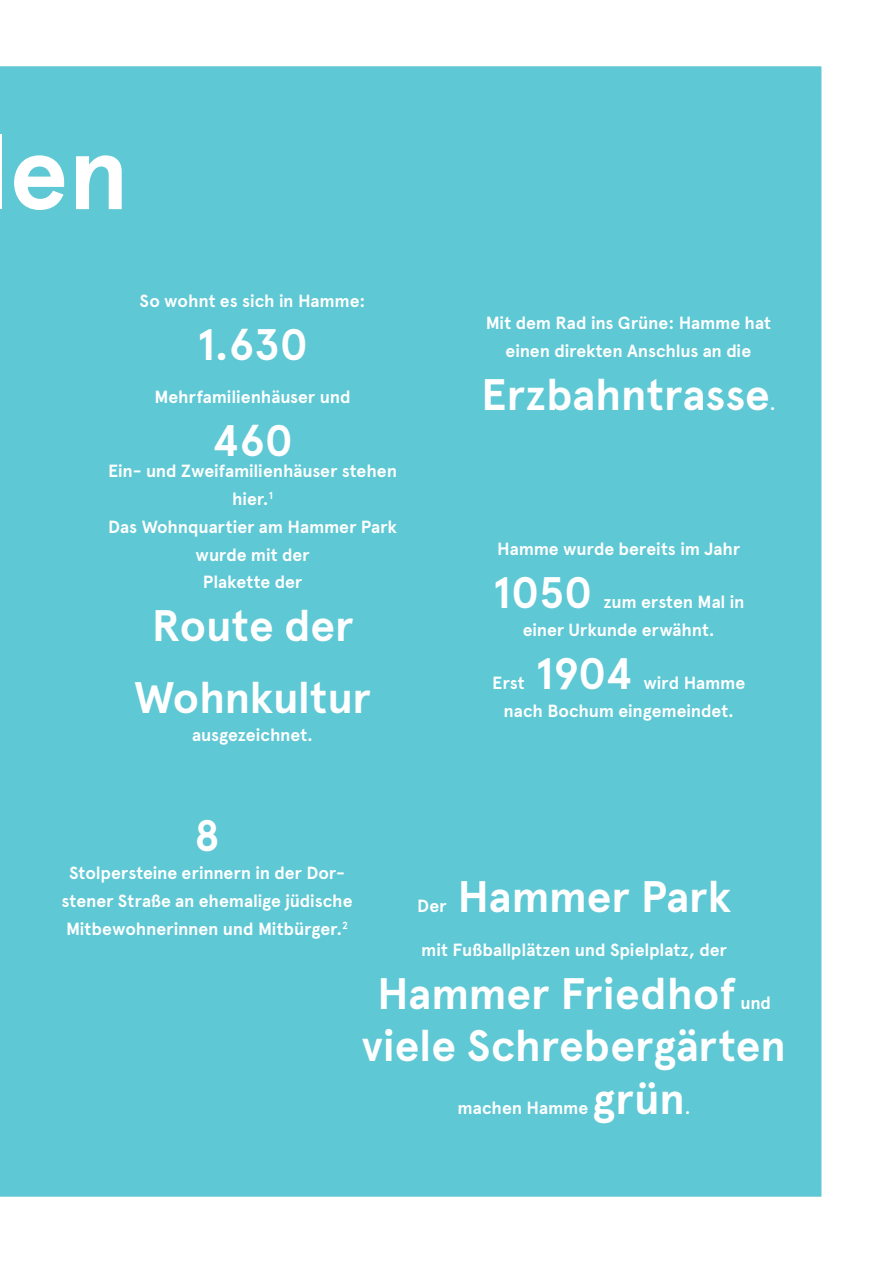
<style>
.page{position:relative;width:893px;height:1263px;background:#fff}
.page>*{position:absolute;margin:0;border:0;box-sizing:border-box;transform-origin:0 0}
.t1{font:700 105px "Apercu Pro";color:#fff}
.t2{font:700 44.1px/72px "Apercu Pro";letter-spacing:-.005em;color:#fff;text-align:center}
.Hamme_in_Zahlen_klei{font:700 17.7px/27.9px "Apercu Pro";letter-spacing:-.005em;color:#fff;text-align:center}
</style>
<div class="page">
<div style="left:0;top:66px;width:822px;height:1131px;background:#5ec8d4"></div>
<h1 class="t1" style="left:10px;top:93px;width:121px">en</h1>
<p class="Hamme_in_Zahlen_klei" style="left:140px;top:287px;width:227px">So wohnt es sich in Hamme:</p>
<p class="t2" style="left:197px;top:308px;width:112px">1.630</p>
<p class="Hamme_in_Zahlen_klei" style="left:155px;top:382px;width:198px">Mehrfamilienhäuser und</p>
<p class="t2" style="left:212px;top:403px;width:82px">460</p>
<p class="Hamme_in_Zahlen_klei" style="left:108px;top:456px;width:291px">Ein- und Zweifamilienhäuser stehen hier.<sup>1</sup></p>
<p class="Hamme_in_Zahlen_klei" style="left:108px;top:512px;width:290px">Das Wohnquartier am Hammer Park wurde mit der</p>
<p class="Hamme_in_Zahlen_klei" style="left:203px;top:568px;width:101px">Plakette der</p>
<p class="t2" style="left:134px;top:589px;width:238px">Route der<br>Wohnkultur</p>
<p class="Hamme_in_Zahlen_klei" style="left:192px;top:721px;width:122px">ausgezeichnet.</p>
<p class="Hamme_in_Zahlen_klei" style="left:486px;top:309px;width:287px">Mit dem Rad ins Grüne: Hamme hat einen direkten Anschlus an die</p>
<p class="t2" style="left:481px;top:358px;width:290px">Erzbahntrasse</p>
<p class="Hamme_in_Zahlen_klei" style="left:770px;top:390px;width:7px">.</p>
<p class="Hamme_in_Zahlen_klei" style="left:497px;top:535px;width:245px">Hamme wurde bereits im Jahr</p>
<p class="t2" style="left:493px;top:556px;width:101px">1050</p>
<p class="Hamme_in_Zahlen_klei" style="left:523px;top:588px;width:223px;text-align:left;text-indent:81px">zum ersten Mal in einer Urkunde erwähnt.</p>
<p class="t2" style="left:536px;top:636px;width:99px">1904</p>
<p class="Hamme_in_Zahlen_klei" style="left:503px;top:668px;width:243px;text-align:left;text-indent:140px">wird Hamme nach Bochum eingemeindet.</p>
<p class="Hamme_in_Zahlen_klei" style="left:492px;top:668px;width:34px">Erst</p>
<p class="t2" style="left:194px;top:799px;width:28px">8</p>
<p class="Hamme_in_Zahlen_klei" style="left:62px;top:859px;width:292px">Stolpersteine erinnern in der Dor&shy;stener Straße an ehemalige jüdische<br>Mitbewohnerinnen und Mitbürger.<sup>2</sup></p>
<p class="t2" style="left:457px;top:859px;width:275px">Hammer Park</p>
<p class="Hamme_in_Zahlen_klei" style="left:421px;top:935px;width:307px">mit Fußballplätzen und Spielplatz, der</p>
<p class="t2" style="left:377px;top:956px;width:360px">Hammer Friedhof</p>
<p class="Hamme_in_Zahlen_klei" style="left:417px;top:891px;width:31px">Der</p>
<p class="Hamme_in_Zahlen_klei" style="left:740px;top:988px;width:32px">und</p>
<p class="t2" style="left:362px;top:1009px;width:425px">viele Schrebergärten</p>
<p class="Hamme_in_Zahlen_klei" style="left:458px;top:1094px;width:132px">machen Hamme</p>
<p class="t2" style="left:592px;top:1062px;width:94px">grün</p>
<p class="Hamme_in_Zahlen_klei" style="left:685px;top:1094px;width:7px">.</p>
</div>
